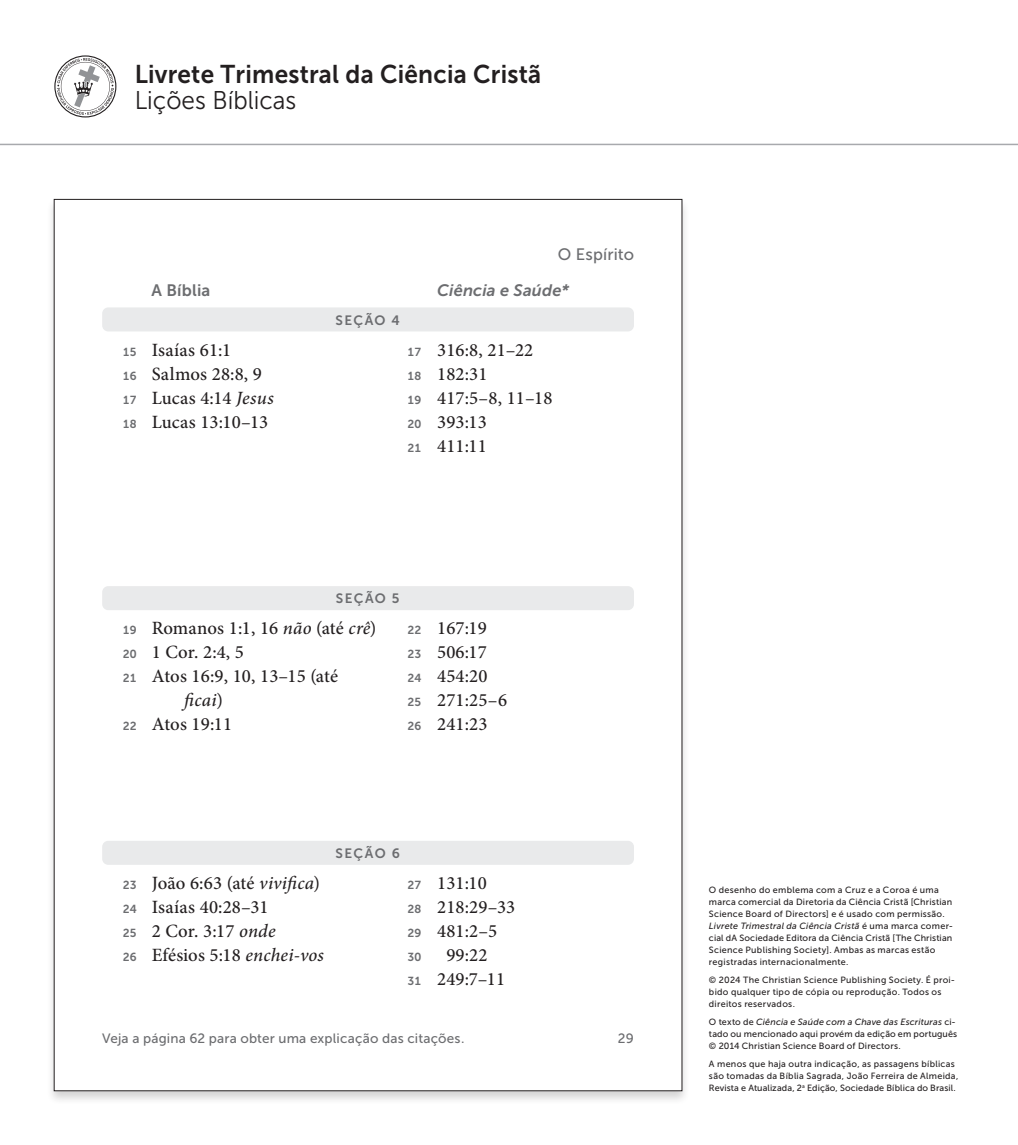
<style>
.page{position:relative;width:1018px;height:1145px;background:#fff}
.page>*{position:absolute;margin:0;border:0;box-sizing:border-box;transform-origin:0 0}
.t1{font:25.65px "Museo Sans 700";letter-spacing:.01em;color:#231f20;scale:.95 1}
.t2{font:25.65px "Museo Sans 300";color:#231f20;scale:.95 1}
.t3{font:500 18.75px/24px "Minion Pro";letter-spacing:.01em;color:#231f20}
.t4{font:italic 500 18.75px "Minion Pro";color:#231f20}
.t5{font:italic 16.5px "Museo Sans 700";letter-spacing:.01em;color:#6c6d70}
.t6{font:16.5px "Museo Sans 500";letter-spacing:.01em;color:#6c6d70}
.t7{font:16.5px "Museo Sans 700";letter-spacing:.01em;color:#6c6d70}
.t8{font:13.5px "Museo Sans 500";letter-spacing:.015em;color:#6c6d70}
.t9{font:13.5px "Museo Sans 700";letter-spacing:.1em;color:#6c6d70}
.t10{font:11.7px "Museo Sans 700";color:#6c6d70}
.Main_Text{font:9px/12px "Museo Sans 500";letter-spacing:.025em;color:#231f20}
.s1{font-family:"Museo Sans 700";font-weight:400;font-size:11.7px;color:#6c6d70}
.s2{font-style:italic}
.s3{font-style:normal}
</style>
<div class="page">
<hr style="left:0;top:144px;width:1018px;height:1px;background:#a8a9ad">
<svg style="left:54px;top:55px;width:62px;height:62px"></svg>
<div style="left:108px;top:111px;width:9px;height:9px;background:#fff"></div>
<div style="left:46px;top:197px;width:645px;height:908px;background:#231f20;opacity:.2"></div>
<div style="left:54px;top:199px;width:628px;height:891px;background:#fff"></div>
<div style="left:102px;top:840px;width:532px;height:24px;background:#e9eaeb;border-radius:6px"></div>
<div style="left:102px;top:586px;width:532px;height:24px;background:#e9eaeb;border-radius:6px"></div>
<div style="left:102px;top:307px;width:532px;height:24px;background:#e9eaeb;border-radius:6px"></div>
<h1 class="t1" style="left:135px;top:60px;width:429px">Livrete Trimestral da Ciência Cristã</h1>
<h1 class="t2" style="left:135px;top:86px;width:172px">Lições Bíblicas</h1>
<p class="t6" style="left:558px;top:245px;width:78px">O Espírito</p>
<p class="t7" style="left:151px;top:281px;width:60px">A Bíblia</p>
<p class="t5" style="left:437px;top:281px;width:133px">Ciência e Saúde*</p>
<p class="t9" style="left:335px;top:312px;width:66px">SEÇÃO 4</p>
<p class="t3" style="left:123px;top:337px;width:152px"><span class="s1">15</span> Isaías 61:1<br><span class="s1">16</span> Salmos 28:8, 9<br><span class="s1">17</span> Lucas 4:14 <span class="s2">Jesus<br></span><span class="s1">18</span> Lucas 13:10–13</p>
<p class="t3" style="left:407px;top:337px;width:146px"><span class="s1">17</span> 316:8, 21–22<br><span class="s1">18</span> 182:31<br><span class="s1">19</span> 417:5–8, 11–18<br><span class="s1">20</span> 393:13<br><span class="s1">21</span> 411:11</p>
<p class="t9" style="left:336px;top:591px;width:65px">SEÇÃO 5</p>
<p class="t3" style="left:123px;top:616px;width:255px"><span class="s1">19</span> Romanos 1:1, 16 <span class="s2">não</span> (até <span class="s2">crê</span>)</p>
<p class="t3" style="left:123px;top:640px;width:123px"><span class="s1">20</span> 1 Cor. 2:4, 5</p>
<p class="t3" style="left:123px;top:664px;width:217px"><span class="s1">21</span> Atos 16:9, 10, 13–15 (até</p>
<p class="t4" style="left:184px;top:687px;width:40px">ficai<span class="s3">)</span></p>
<p class="t3" style="left:123px;top:712px;width:111px"><span class="s1">22</span> Atos 19:11</p>
<p class="t3" style="left:407px;top:616px;width:101px"><span class="s1">22</span> 167:19<br><span class="s1">23</span> 506:17<br><span class="s1">24</span> 454:20<br><span class="s1">25</span> 271:25–6<br><span class="s1">26</span> 241:23</p>
<p class="t9" style="left:336px;top:845px;width:66px">SEÇÃO 6</p>
<p class="t3" style="left:123px;top:871px;width:203px"><span class="s1">23</span> João 6:63 (até <span class="s2">vivifica</span>)<br><span class="s1">24</span> Isaías 40:28–31<br><span class="s1">25</span> 2 Cor. 3:17 <span class="s2">onde<br></span><span class="s1">26</span> Efésios 5:18 <span class="s2">enchei-vos</span></p>
<p class="t3" style="left:407px;top:871px;width:109px"><span class="s1">27</span> 131:10<br><span class="s1">28</span> 218:29–33<br><span class="s1">29</span> 481:2–5</p>
<p class="t3" style="left:407px;top:943px;width:99px;text-indent:39px">99:22<br><span class="s1">31</span> 249:7–11</p>
<p class="t10" style="left:407px;top:950px;width:15px">30</p>
<p class="t8" style="left:102px;top:1030px;width:364px">Veja a página 62 para obter uma explicação das citações.</p>
<p class="t8" style="left:618px;top:1030px;width:17px">29</p>
<p class="Main_Text" style="left:709px;top:883px;width:245px">O desenho do emblema com a Cruz e a Coroa é uma marca comercial da Diretoria da Ciência Cristã [Christian Science Board of Directors] e é usado com permissão.<br><span class="s2">Livrete Trimestral da Ciência Cristã</span> é uma marca comer&shy;cial dA Sociedade Editora da Ciência Cristã [The Christian Science Publishing Society]. Ambas as marcas estão registradas internacionalmente.</p>
<p class="Main_Text" style="left:709px;top:973px;width:248px">© 2024 The Christian Science Publishing Society. É proi&shy;bido qualquer tipo de cópia ou reprodução. Todos os direitos reservados.</p>
<p class="Main_Text" style="left:709px;top:1015px;width:250px">O texto de <span class="s2">Ciência e Saúde com a Chave das Escrituras</span> ci&shy;tado ou mencionado aqui provém da edição em português © 2014 Christian Science Board of Directors.</p>
<p class="Main_Text" style="left:709px;top:1057px;width:251px">A menos que haja outra indicação, as passagens bíblicas são tomadas da Bíblia Sagrada, João Ferreira de Almeida,<br>Revista e Atualizada, 2<sup>a</sup> Edição, Sociedade Bíblica do Brasil.</p>
</div>
